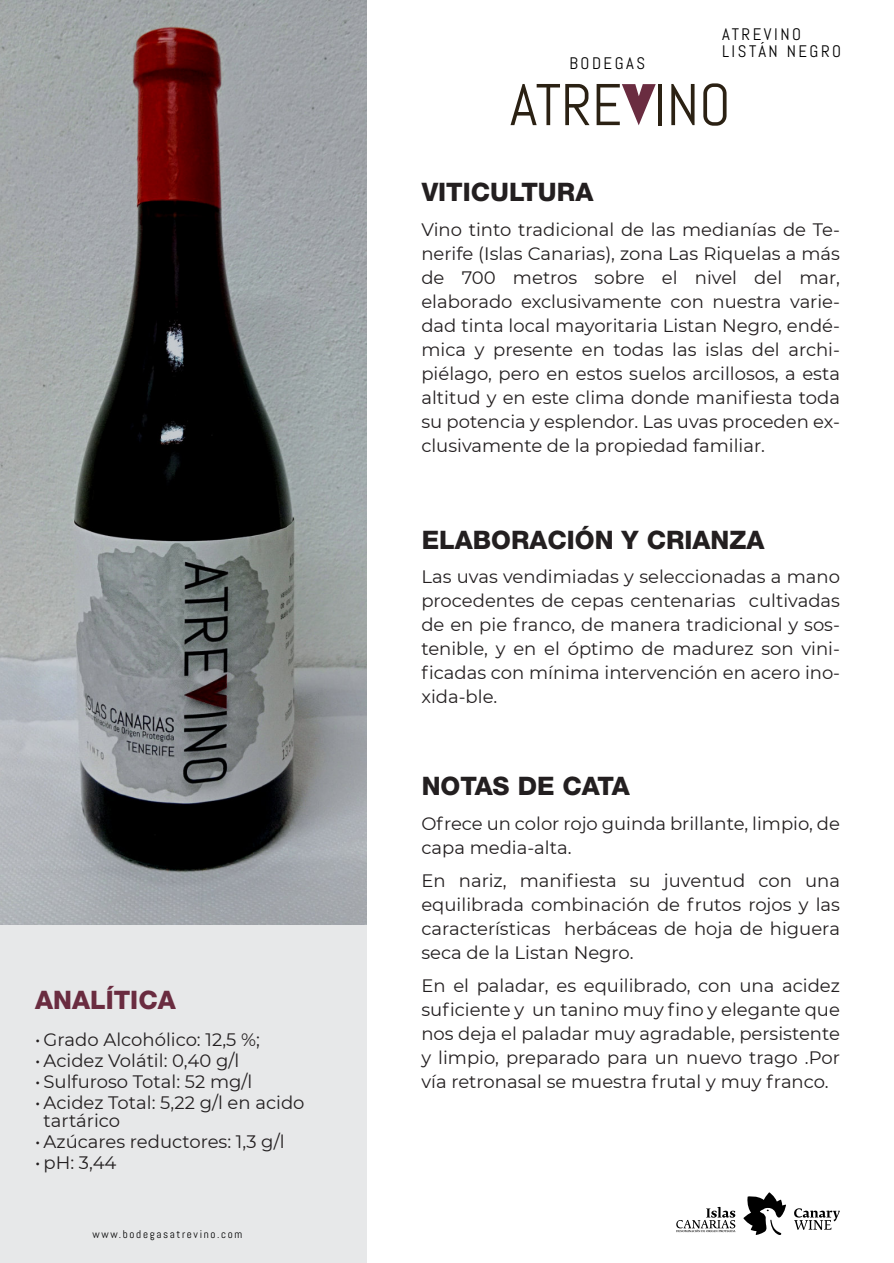
<style>
.page{position:relative;width:894px;height:1263px;background:#fff}
.page>*{position:absolute;margin:0;border:0;box-sizing:border-box;transform-origin:0 0}
.t1{font:800 25.5px "Helvetica Neue LT Std";color:#231f20}
.t2{font:800 25.5px "Helvetica Neue LT Std";color:#6a2c40}
.t3{font:18px/24px "Montserrat";color:#231f20;text-align:justify}
.t4{font:16.65px/16.6px "Abel";letter-spacing:.15em;color:#000}
.t5{font:11.1px "Abel";letter-spacing:.15em;color:#000}
</style>
<div class="page">
<img style="left:0;top:0;width:366px;height:925px">
<svg style="left:510px;top:84px;width:49px;height:41px"></svg>
<svg style="left:565px;top:84px;width:24px;height:41px"></svg>
<svg style="left:596px;top:84px;width:59px;height:41px"></svg>
<hr style="left:658px;top:84px;width:3px;height:41px;background:#2b2113">
<svg style="left:671px;top:84px;width:23px;height:41px"></svg>
<svg style="left:703px;top:83px;width:23px;height:43px"></svg>
<div style="left:0;top:925px;width:366px;height:338px;background:#e7e8e9"></div>
<svg style="left:676px;top:1192px;width:163px;height:43px"></svg>
<h1 class="t2" style="left:35px;top:991px;width:142px">ANALÍTICA</h1>
<p class="t3" style="left:35px;top:1028px;width:226px">• Grado Alcohólico: 12,5 %;</p>
<p class="t3" style="left:35px;top:1049px;width:206px">• Acidez Volátil: 0,40 g/l</p>
<p class="t3" style="left:35px;top:1070px;width:219px">• Sulfuroso Total: 52 mg/l</p>
<p class="t3" style="left:44px;top:1094px;width:262px;line-height:18px;text-indent:-9px">• Acidez Total: 5,22 g/l en acido tartárico</p>
<p class="t3" style="left:35px;top:1130px;width:251px">• Azúcares reductores: 1,3 g/l</p>
<p class="t3" style="left:35px;top:1151px;width:83px">• pH: 3,44</p>
<p class="t5" style="left:93px;top:1227px;width:151px">www.bodegasatrevino.com</p>
<p class="t4" style="left:569px;top:55px;width:77px">BODEGAS</p>
<h1 class="t1" style="left:421px;top:183px;width:173px">VITICULTURA</h1>
<p class="t4" style="left:721px;top:26px;width:120px">ATREVINO<br>LISTÁN NEGRO</p>
<p class="t3" style="left:421px;top:218px;width:420px">Vino tinto tradicional de las medianías de Te‐ nerife (Islas Canarias), zona Las Riquelas a más de 700 metros sobre el nivel del mar, elaborado exclusivamente con nuestra varie‐ dad tinta local mayoritaria Listan Negro, endé‐ mica y presente en todas las islas del archi‐ piélago, pero en estos suelos arcillosos, a esta altitud y en este clima donde manifiesta toda su potencia y esplendor. Las uvas proceden ex‐ clusivamente de la propiedad familiar.</p>
<h1 class="t1" style="left:421px;top:530px;width:344px">ELABORACIÓN Y CRIANZA</h1>
<p class="t3" style="left:421px;top:565px;width:420px">Las uvas vendimiadas y seleccionadas a mano procedentes de cepas centenarias cultivadas de en pie franco, de manera tradicional y sos‐ tenible, y en el óptimo de madurez son vini‐ ficadas con mínima intervención en acero ino‐ xida-ble.</p>
<h1 class="t1" style="left:421px;top:777px;width:209px">NOTAS DE CATA</h1>
<p class="t3" style="left:421px;top:812px;width:420px">Ofrece un color rojo guinda brillante, limpio, de capa media-alta.</p>
<p class="t3" style="left:421px;top:869px;width:420px">En nariz, manifiesta su juventud con una equilibrada combinación de frutos rojos y las características herbáceas de hoja de higuera seca de la Listan Negro.</p>
<p class="t3" style="left:421px;top:974px;width:420px">En el paladar, es equilibrado, con una acidez suficiente y un tanino muy fino y elegante que nos deja el paladar muy agradable, persistente y limpio, preparado para un nuevo trago .Por vía retronasal se muestra frutal y muy franco.</p>
</div>
